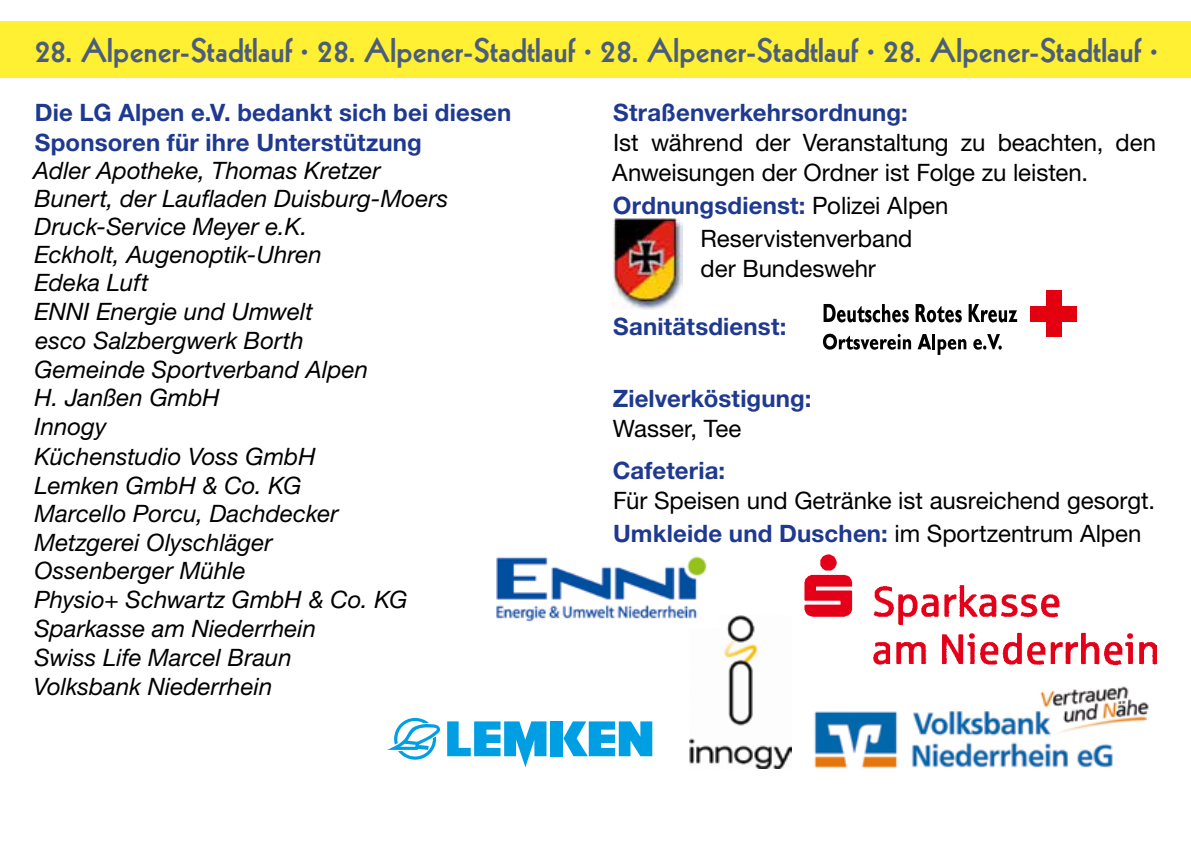
<style>
.page{position:relative;width:1191px;height:842px;background:#fff}
.page>*{position:absolute;margin:0;border:0;box-sizing:border-box;transform-origin:0 0}
.t1{font:800 34px "Kabel BQ";color:#1e398f}
.t2{font:italic 24px/28.6px "Helvetica Neue";color:#000}
.t3{font:24px/32.8px "Helvetica Neue";letter-spacing:-.005em;color:#000}
.t4{font:700 24px/30px "Helvetica Neue";letter-spacing:.005em;color:#1e398f}
.s1{font-weight:700;color:#1e398f}
</style>
<div class="page">
<div style="left:0;top:22px;width:1191px;height:56px;background:#fff033"></div>
<svg style="left:823px;top:334px;width:88px;height:16px"></svg>
<svg style="left:917px;top:334px;width:14px;height:15px"></svg>
<hr style="left:932px;top:334px;width:3px;height:15px;background:#000">
<svg style="left:937px;top:339px;width:29px;height:16px"></svg>
<svg style="left:973px;top:334px;width:28px;height:16px"></svg>
<svg style="left:823px;top:304px;width:85px;height:18px"></svg>
<svg style="left:915px;top:304px;width:46px;height:18px"></svg>
<svg style="left:968px;top:304px;width:49px;height:18px"></svg>
<div style="left:1045px;top:291px;width:16px;height:46px;background:#e3000f"></div>
<div style="left:1030px;top:306px;width:46px;height:16px;background:#e3000f"></div>
<img style="left:612px;top:218px;width:71px;height:91px">
<svg style="left:447px;top:721px;width:99px;height:46px"></svg>
<div style="left:551px;top:721px;width:12px;height:35px;background:#009ee3"></div>
<svg style="left:563px;top:721px;width:89px;height:35px"></svg>
<svg style="left:387px;top:718px;width:53px;height:42px"></svg>
<img style="left:805px;top:554px;width:352px;height:110px">
<img style="left:814px;top:686px;width:335px;height:83px">
<img style="left:689px;top:615px;width:102px;height:153px">
<img style="left:496px;top:556px;width:222px;height:71px">
<h1 class="t1" style="left:34px;top:31px;width:1124px">28. Alpener-Stadtlauf · 28. Alpener-Stadtlauf · 28. Alpener-Stadtlauf · 28. Alpener-Stadtlauf ·</h1>
<p class="t4" style="left:613px;top:97px;width:296px">Straßenverkehrsordnung:</p>
<p class="t3" style="left:612px;top:127px;width:545px;line-height:30px">Ist während der Veranstaltung zu beachten, den<br>Anweisungen der Ordner ist Folge zu leisten.</p>
<p class="t3" style="left:700px;top:188px;width:249px;text-indent:-88px"><span class="s1">Ordnungsdienst:</span> Polizei Alpen<br>Reservistenverband</p>
<p class="t3" style="left:700px;top:251px;width:177px">der Bundeswehr</p>
<p class="t4" style="left:35px;top:97px;width:478px">Die LG Alpen e.V. bedankt sich bei diesen<br>Sponsoren für ihre Unterstützung</p>
<p class="t2" style="left:33px;top:156px;width:417px">Adler Apotheke, Thomas Kretzer<br>Bunert, der Laufladen Duisburg-Moers<br>Druck-Service Meyer e.K.<br>Eckholt, Augenoptik-Uhren<br>Edeka Luft<br>ENNI Energie und Umwelt<br>esco Salzbergwerk Borth<br>Gemeinde Sportverband Alpen<br>H. Janßen GmbH<br>Innogy<br>Küchenstudio Voss GmbH<br>Lemken GmbH &amp; Co. KG<br>Marcello Porcu, Dachdecker<br>Metzgerei Olyschläger<br>Ossenberger Mühle<br>Physio+ Schwartz GmbH &amp; Co. KG<br>Sparkasse am Niederrhein<br>Swiss Life Marcel Braun<br>Volksbank Niederrhein</p>
<p class="t4" style="left:613px;top:311px;width:175px">Sanitätsdienst:</p>
<p class="t4" style="left:612px;top:383px;width:200px">Zielverköstigung:</p>
<p class="t3" style="left:612px;top:412px;width:130px">Wasser, Tee</p>
<p class="t4" style="left:613px;top:455px;width:114px">Cafeteria:</p>
<p class="t3" style="left:613px;top:483px;width:544px">Für Speisen und Getränke ist ausreichend gesorgt.<br><span class="s1">Umkleide und Duschen:</span> im Sportzentrum Alpen</p>
</div>
